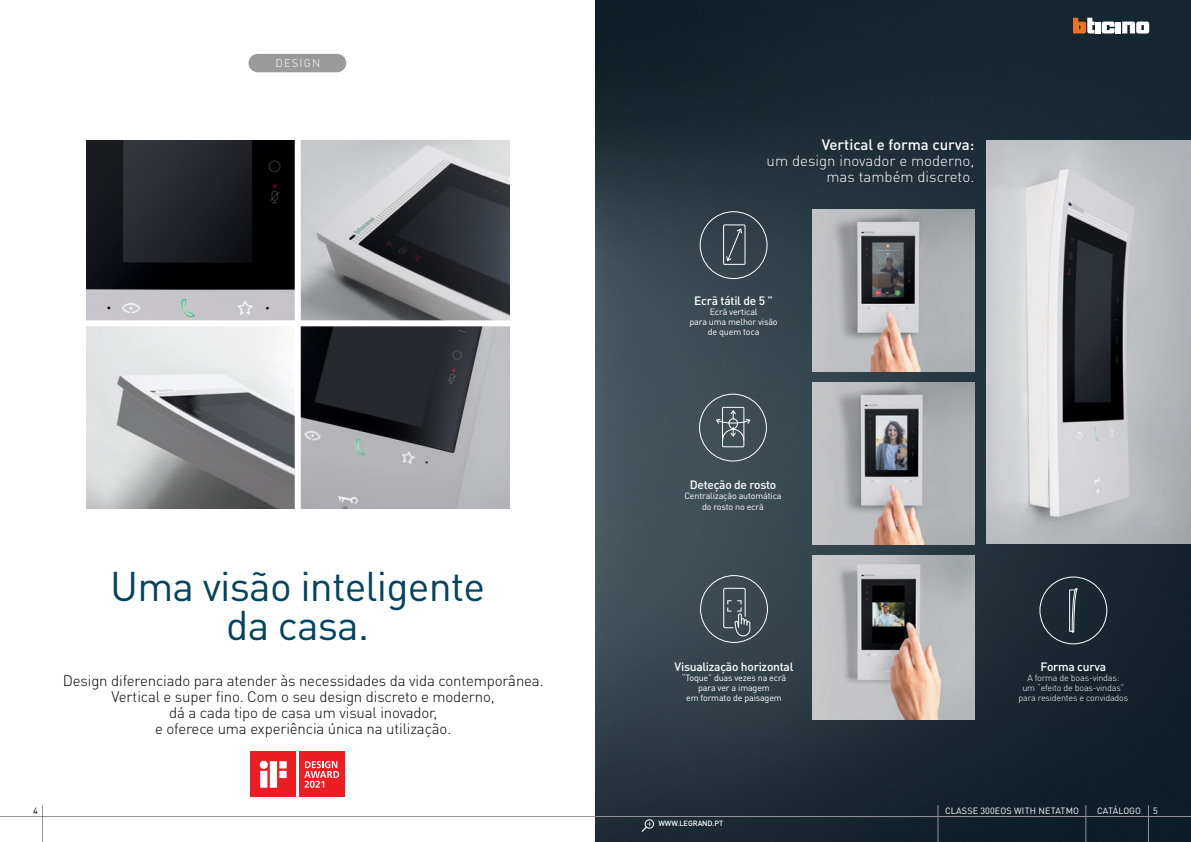
<style>
.page{position:relative;width:1191px;height:842px;background:#fff}
.page>*{position:absolute;margin:0;border:0;box-sizing:border-box;transform-origin:0 0}
.t1{font:41px/39px "DIN Pro";letter-spacing:-.02em;color:#00445f;text-align:center}
.t2{font:300 15px/16px "DIN Pro";letter-spacing:-.01em;color:#000;text-align:center}
.t3{font:300 15px/16px "DIN Pro";color:#fff;text-align:right}
.t4{font:500 15px "DIN Pro";color:#fff}
.t5{font:500 12px "DIN Pro";letter-spacing:-.02em;color:#fff}
.t6{font:300 11px "DIN Pro";letter-spacing:.11em;color:#fff}
.t7{font:9px/10px "DIN Pro";letter-spacing:-.02em;color:#fff;text-align:center}
.t8{font:300 9px/10px "DIN Pro";letter-spacing:-.02em;color:#fff;text-align:center}
.t9{font:9px "DIN Pro";letter-spacing:.02em;color:#fff}
.t10{font:9px "DIN Pro";letter-spacing:.01em;color:#fff}
.t11{font:9px "DIN Pro";color:#000}
.t12{font:500 7.5px "DIN Pro";letter-spacing:-.01em;color:#fff}
</style>
<div class="page">
<hr style="left:0;top:816px;width:595px;height:1px;background:#939598">
<hr style="left:42px;top:805px;width:1px;height:37px;background:#939598">
<img style="left:595px;top:0;width:596px;height:842px">
<img style="left:986px;top:140px;width:205px;height:404px">
<div style="left:248px;top:54px;width:98px;height:18px;background:#9a9a9a;border-radius:9px"></div>
<div style="left:1095px;top:22px;width:5px;height:11px;background:#fff"></div>
<div style="left:1115px;top:22px;width:6px;height:11px;background:#fff"></div>
<svg style="left:1073px;top:18px;width:21px;height:15px"></svg>
<svg style="left:1101px;top:21px;width:13px;height:12px"></svg>
<svg style="left:1122px;top:22px;width:27px;height:12px"></svg>
<div style="left:699px;top:211px;width:68px;height:68px;border:1px solid #fff;border-radius:50%"></div>
<div style="left:723px;top:224px;width:22px;height:41px;border:1px solid #fff"></div>
<svg style="left:725px;top:228px;width:17px;height:34px"></svg>
<div style="left:699px;top:394px;width:68px;height:67px;border:1px solid #fff;border-radius:50%"></div>
<div style="left:722px;top:407px;width:22px;height:40px;border:1px solid #fff"></div>
<svg style="left:715px;top:409px;width:36px;height:32px"></svg>
<div style="left:700px;top:575px;width:68px;height:68px;border:1px solid #fff;border-radius:50%"></div>
<svg style="left:722px;top:587px;width:29px;height:53px;background:#536167"></svg>
<hr style="left:1085px;top:816px;width:63px;height:1px;background:#939598">
<hr style="left:937px;top:805px;width:1px;height:37px;background:#939598">
<hr style="left:1085px;top:805px;width:1px;height:37px;background:#939598">
<hr style="left:1148px;top:805px;width:1px;height:37px;background:#939598">
<hr style="left:1148px;top:816px;width:43px;height:1px;background:#939598">
<hr style="left:595px;top:816px;width:490px;height:1px;background:#939598">
<img style="left:812px;top:382px;width:162px;height:162px">
<img style="left:812px;top:209px;width:162px;height:162px">
<img style="left:812px;top:555px;width:162px;height:164px">
<div style="left:1039px;top:576px;width:68px;height:68px;border:1px solid #fff;border-radius:50%"></div>
<svg style="left:1068px;top:589px;width:10px;height:44px"></svg>
<div style="left:644px;top:819px;width:10px;height:10px;border:1px solid #fff;border-radius:50%"></div>
<svg style="left:641px;top:822px;width:10px;height:10px"></svg>
<img style="left:301px;top:140px;width:208px;height:180px">
<img style="left:301px;top:326px;width:208px;height:183px">
<svg style="left:86px;top:140px;width:209px;height:180px;background:#333438"></svg>
<svg style="left:86px;top:326px;width:209px;height:183px;background:#aeafb1"></svg>
<div style="left:250px;top:751px;width:46px;height:46px;background:#ed1d24"></div>
<svg style="left:260px;top:761px;width:27px;height:27px"></svg>
<div style="left:299px;top:751px;width:45px;height:46px;background:#ed1d24"></div>
<svg style="left:304px;top:761px;width:35px;height:27px"></svg>
<p class="t6" style="left:275px;top:56px;width:46px">DESIGN</p>
<h1 class="t1" style="left:110px;top:562px;width:376px">Uma visão inteligente da casa.</h1>
<p class="t2" style="left:63px;top:672px;width:482px">Design diferenciado para atender às necessidades da vida contemporânea.<br>Vertical e super fino. Com o seu design discreto e moderno,<br>dá a cada tipo de casa um visual inovador,<br>e oferece uma experiência única na utilização.</p>
<p class="t4" style="left:821px;top:134px;width:154px">Vertical e forma curva:</p>
<p class="t3" style="left:766px;top:152px;width:209px">um design inovador e moderno, mas também discreto.</p>
<p class="t5" style="left:694px;top:292px;width:80px">Ecrã tátil de 5 ”</p>
<p class="t7" style="left:689px;top:306px;width:90px">Ecrã vertical<br>para uma melhor visão de quem toca</p>
<p class="t5" style="left:689px;top:476px;width:88px">Deteção de rosto</p>
<p class="t7" style="left:684px;top:490px;width:99px;line-height:10.8px">Centralização automática do rosto no ecrã</p>
<p class="t5" style="left:674px;top:658px;width:120px">Visualização horizontal</p>
<p class="t7" style="left:681px;top:671px;width:106px">“Toque” duas vezes na ecrã para ver a imagem<br>em formato de paisagem</p>
<p class="t5" style="left:1040px;top:659px;width:67px">Forma curva</p>
<p class="t8" style="left:1018px;top:673px;width:111px">A forma de boas-vindas:<br>um “efeito de boas-vindas” para residentes e convidados</p>
<p class="t11" style="left:33px;top:804px;width:6px">4</p>
<p class="t9" style="left:945px;top:804px;width:135px">CLASSE 300EOS WITH NETATMO</p>
<p class="t10" style="left:1097px;top:804px;width:45px">CATÁLOGO</p>
<p class="t7" style="left:1153px;top:805px;width:6px">5</p>
<p class="t12" style="left:658px;top:818px;width:66px">WWW.LEGRAND.PT</p>
</div>
